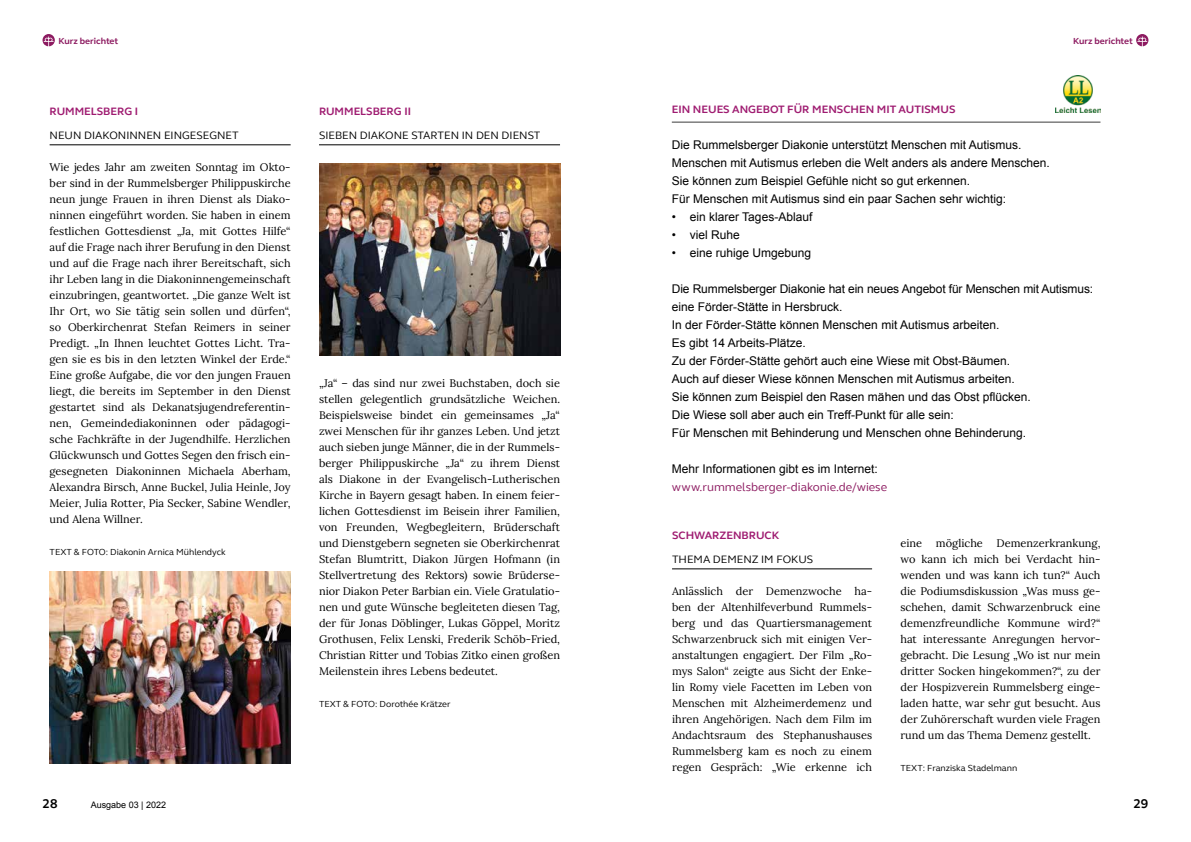
<style>
.page{position:relative;width:1191px;height:842px;background:#fff}
.page>*{position:absolute;margin:0;border:0;box-sizing:border-box;transform-origin:0 0}
.t1{font:700 13px "FS Elliot";color:#000}
.t2{font:12px/18px "Arial";color:#000}
.t3{font:12px "FS Elliot";color:#8d1b61}
.t4{font:11px/16px "Lora";color:#000;text-align:justify}
.t5{font:700 11px "FS Elliot";color:#9f1c71}
.t6{font:11px "FS Elliot";color:#000}
.t7{font:9px "FS Elliot";color:#000}
.t8{font:700 9px "FS Elliot";color:#8d1b61}
.t9{font:9px "Arial";color:#000}
</style>
<div class="page">
<hr style="left:672px;top:122px;width:428px;height:1px;background:#3c3c3b">
<img style="left:1055px;top:76px;width:45px;height:37px">
<hr style="left:50px;top:144px;width:241px;height:1px;background:#000">
<img style="left:50px;top:571px;width:241px;height:192px">
<hr style="left:319px;top:144px;width:241px;height:1px;background:#000">
<img style="left:319px;top:163px;width:241px;height:192px">
<hr style="left:672px;top:568px;width:200px;height:1px;background:#000">
<svg style="left:43px;top:34px;width:12px;height:12px"></svg>
<svg style="left:1136px;top:34px;width:12px;height:12px"></svg>
<p class="t8" style="left:58px;top:34px;width:61px">Kurz berichtet</p>
<p class="t8" style="left:1073px;top:34px;width:61px">Kurz berichtet</p>
<p class="t5" style="left:50px;top:104px;width:90px">RUMMELSBERG I</p>
<p class="t5" style="left:672px;top:102px;width:285px">EIN NEUES ANGEBOT FÜR MENSCHEN MIT AUTISMUS</p>
<p class="t6" style="left:50px;top:128px;width:191px">NEUN DIAKONINNEN EINGESEGNET</p>
<p class="t4" style="left:50px;top:159px;width:242px">Wie jedes Jahr am zweiten Sonntag im Okto&shy;ber sind in der Rummelsberger Philippuskirche neun junge Frauen in ihren Dienst als Diako&shy;ninnen eingeführt worden. Sie haben in einem festlichen Gottesdienst „Ja, mit Gottes Hilfe“ auf die Frage nach ihrer Berufung in den Dienst und auf die Frage nach ihrer Bereitschaft, sich ihr Leben lang in die Diakoninnengemeinschaft einzubringen, geantwortet. „Die ganze Welt ist Ihr Ort, wo Sie tätig sein sollen und dürfen“, so Oberkirchenrat Stefan Reimers in seiner Predigt. „In Ihnen leuchtet Gottes Licht. Tra&shy;gen sie es bis in den letzten Winkel der Erde.“ Eine große Aufgabe, die vor den jungen Frauen liegt, die bereits im September in den Dienst gestartet sind als Dekanatsjugendreferentin&shy;nen, Gemeindediakoninnen oder pädagogi&shy;sche Fachkräfte in der Jugendhilfe. Herzlichen Glückwunsch und Gottes Segen den frisch ein&shy;gesegneten Diakoninnen Michaela Aberham, Alexandra Birsch, Anne Buckel, Julia Heinle, Joy Meier, Julia Rotter, Pia Secker, Sabine Wendler, und Alena Willner.</p>
<p class="t7" style="left:50px;top:546px;width:178px">TEXT &amp; FOTO: Diakonin Arnica Mühlendyck</p>
<p class="t5" style="left:319px;top:104px;width:93px">RUMMELSBERG II</p>
<p class="t6" style="left:319px;top:128px;width:223px">SIEBEN DIAKONE STARTEN IN DEN DIENST</p>
<p class="t2" style="left:672px;top:136px;width:379px">Die Rummelsberger Diakonie unterstützt Menschen mit Autismus.<br>Menschen mit Autismus erleben die Welt anders als andere Menschen.<br>Sie können zum Beispiel Gefühle nicht so gut erkennen.<br>Für Menschen mit Autismus sind ein paar Sachen sehr wichtig:</p>
<p class="t2" style="left:672px;top:208px;width:142px">• ein klarer Tages-Ablauf</p>
<p class="t2" style="left:672px;top:226px;width:70px">• viel Ruhe</p>
<p class="t2" style="left:672px;top:244px;width:141px">• eine ruhige Umgebung</p>
<p class="t2" style="left:672px;top:280px;width:423px">Die Rummelsberger Diakonie hat ein neues Angebot für Menschen mit Autismus: eine Förder-Stätte in Hersbruck.<br>In der Förder-Stätte können Menschen mit Autismus arbeiten.<br>Es gibt 14 Arbeits-Plätze.<br>Zu der Förder-Stätte gehört auch eine Wiese mit Obst-Bäumen.<br>Auch auf dieser Wiese können Menschen mit Autismus arbeiten.<br>Sie können zum Beispiel den Rasen mähen und das Obst pflücken.<br>Die Wiese soll aber auch ein Treff-Punkt für alle sein:<br>Für Menschen mit Behinderung und Menschen ohne Behinderung.</p>
<p class="t2" style="left:672px;top:460px;width:208px">Mehr Informationen gibt es im Internet:</p>
<p class="t3" style="left:672px;top:479px;width:217px">www.rummelsberger-diakonie.de/wiese</p>
<p class="t4" style="left:319px;top:375px;width:242px">„Ja“ – das sind nur zwei Buchstaben, doch sie stellen gelegentlich grundsätzliche Weichen.<br>Beispielsweise bindet ein gemeinsames „Ja“ zwei Menschen für ihr ganzes Leben. Und jetzt auch sieben junge Männer, die in der Rummels&shy;berger Philippuskirche „Ja“ zu ihrem Dienst als Diakone in der Evangelisch-Lutherischen Kirche in Bayern gesagt haben. In einem feier&shy;lichen Gottesdienst im Beisein ihrer Familien, von Freunden, Wegbegleitern, Brüderschaft und Dienstgebern segneten sie Oberkirchenrat Stefan Blumtritt, Diakon Jürgen Hofmann (in Stellvertretung des Rektors) sowie Brüderse&shy;nior Diakon Peter Barbian ein. Viele Gratulatio&shy;nen und gute Wünsche begleiteten diesen Tag, der für Jonas Döblinger, Lukas Göppel, Moritz Grothusen, Felix Lenski, Frederik Schöb-Fried, Christian Ritter und Tobias Zitko einen großen Meilenstein ihres Lebens bedeutet.</p>
<p class="t7" style="left:319px;top:698px;width:133px">TEXT &amp; FOTO: Dorothée Krätzer</p>
<p class="t5" style="left:672px;top:528px;width:109px">SCHWARZENBRUCK</p>
<p class="t6" style="left:672px;top:552px;width:143px">THEMA DEMENZ IM FOKUS</p>
<p class="t4" style="left:672px;top:583px;width:201px">Anlässlich der Demenzwoche ha&shy;ben der Altenhilfeverbund Rummels&shy;berg und das Quartiersmanagement Schwarzenbruck sich mit einigen Ver&shy;anstaltungen engagiert. Der Film „Ro&shy;mys Salon“ zeigte aus Sicht der Enke&shy;lin Romy viele Facetten im Leben von Menschen mit Alzheimerdemenz und ihren Angehörigen. Nach dem Film im Andachtsraum des Stephanushauses Rummelsberg kam es noch zu einem regen Gespräch: „Wie erkenne ich</p>
<p class="t4" style="left:900px;top:535px;width:201px">eine mögliche Demenzerkrankung, wo kann ich mich bei Verdacht hin&shy;wenden und was kann ich tun?“ Auch die Podiumsdiskussion „Was muss ge&shy;schehen, damit Schwarzenbruck eine demenzfreundliche Kommune wird?“ hat interessante Anregungen hervor&shy;gebracht. Die Lesung „Wo ist nur mein dritter Socken hingekommen?“, zu der der Hospizverein Rummelsberg einge&shy;laden hatte, war sehr gut besucht. Aus der Zuhörerschaft wurden viele Fragen rund um das Thema Demenz gestellt.</p>
<p class="t7" style="left:900px;top:762px;width:118px">TEXT: Franziska Stadelmann</p>
<p class="t1" style="left:43px;top:795px;width:16px">28</p>
<p class="t1" style="left:1133px;top:795px;width:16px">29</p>
<p class="t9" style="left:91px;top:799px;width:77px">Ausgabe 03 | 2022</p>
</div>
